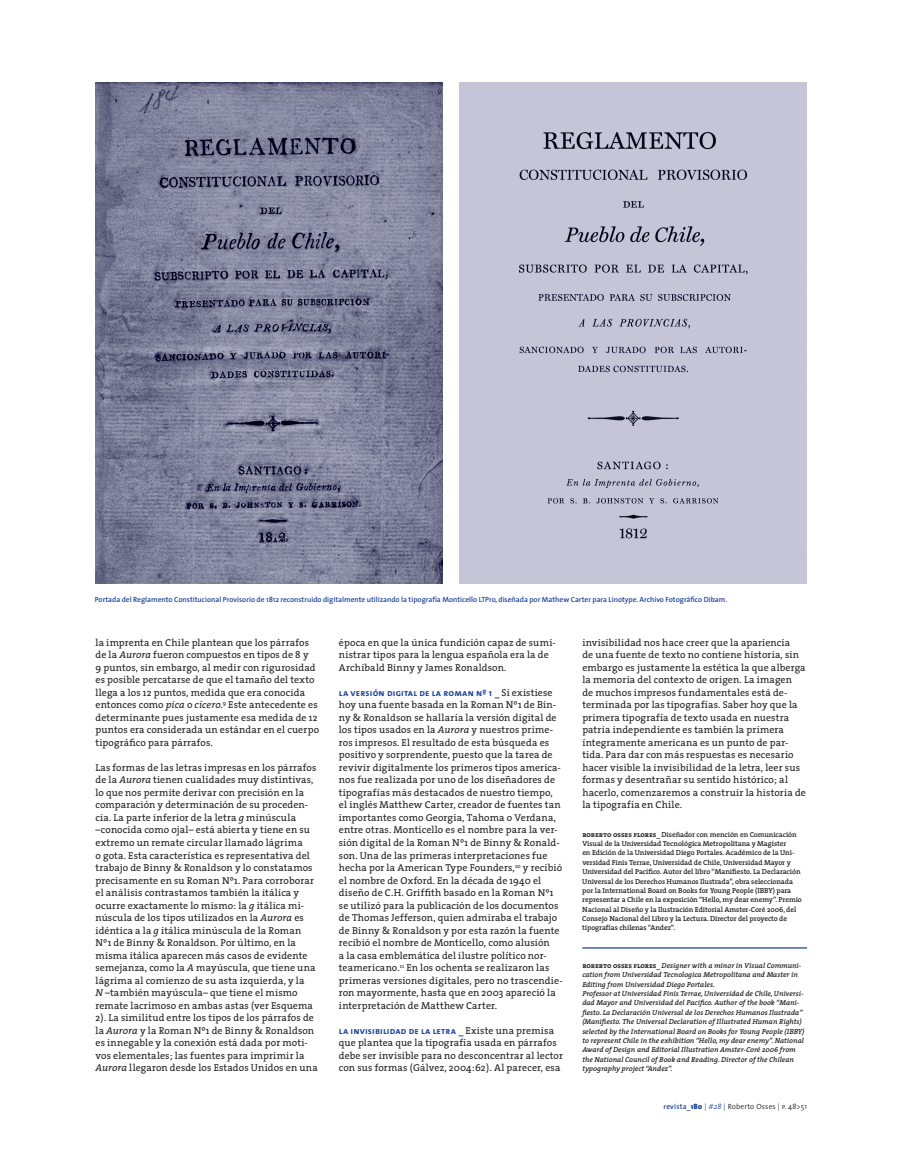
<style>
.page{position:relative;width:915px;height:1163px;background:#fff}
.page>*{position:absolute;margin:0;border:0;box-sizing:border-box;transform-origin:0 0}
.t1{font:10px/12.5px "The Serif";letter-spacing:.01em;color:#231f20}
.t2{font:9.38px "The Sans Bold Caps";letter-spacing:.02em;color:#1e449b}
.t3{font:600 7.5px "The Sans";color:#1e449b}
.t4{font:300 7.5px "The Sans";letter-spacing:.025em;color:#231f20}
.t5{font:italic 600 7.25px/9.4px "The Serif";color:#231f20}
.t6{font:600 7.25px/9.4px "The Serif";letter-spacing:-.01em;color:#231f20}
.s1{font-style:italic}
.s2{font-family:"The Sans";font-weight:700}
.s3{font-family:"The Serif";font-size:10px;color:#231f20}
.s4{font-family:"The Serif Bold Caps";font-weight:400}
.s5{font-family:"The Serif Bold Caps";font-weight:400;font-style:normal}
.s6{font-style:normal}
.s7{font-weight:600;color:#1e449b}
.s8{font-family:"The Mix";font-weight:900;color:#1e449b}
.s9{font-family:"The Sans Semi Light Caps";font-weight:400;color:#1e449b}
.s10{font-style:italic;color:#1e449b}
.s11{font-family:"The Sans Semi Light Caps";font-weight:400}
</style>
<div class="page">
<hr style="left:582px;top:947px;width:224px;height:1px;background:#1e449b">
<img style="left:95px;top:83px;width:347px;height:500px">
<div style="left:459px;top:83px;width:347px;height:500px;background:#c5c5d7"></div>
<p class="t3" style="left:95px;top:593px;width:633px">Portada del Reglamento Constitucional Provisorio de 1812 reconstruido digitalmente utilizando la tipografía Monticello LTPro, diseñada por Mathew Carter para Linotype. Archivo Fotográfico Dibam.</p>
<p class="t1" style="left:95px;top:635px;width:225px">la imprenta en Chile plantean que los párrafos de la <span class="s1">Aurora</span> fueron compuestos en tipos de 8 y<br>9 puntos, sin embargo, al medir con rigurosidad es posible percatarse de que el tamaño del texto llega a los 12 puntos, medida que era conocida entonces como <span class="s1">pica</span> o <span class="s1">cícero</span>.<sup>9</sup> Este antecedente es determinante pues justamente esa medida de 12 puntos era considerada un estándar en el cuerpo tipográfico para párrafos.</p>
<p class="t1" style="left:95px;top:760px;width:224px">Las formas de las letras impresas en los párrafos de la <span class="s1">Aurora</span> tienen cualidades muy distintivas, lo que nos permite derivar con precisión en la comparación y determinación de su proceden&shy;cia. La parte inferior de la letra <span class="s1">g</span> minúscula –conocida como ojal– está abierta y tiene en su extremo un remate circular llamado lágrima<br>o gota. Esta característica es representativa del trabajo de Binny &amp; Ronaldson y lo constatamos precisamente en su Roman Nº1. Para corroborar el análisis contrastamos también la itálica y ocurre exactamente lo mismo: la <span class="s1">g</span> itálica mi&shy;núscula de los tipos utilizados en la <span class="s1">Aurora</span> es idéntica a la <span class="s1">g</span> itálica minúscula de la Roman Nº1 de Binny &amp; Ronaldson. Por último, en la misma itálica aparecen más casos de evidente semejanza, como la <span class="s1">A</span> mayúscula, que tiene una lágrima al comienzo de su asta izquierda, y la<br><span class="s1">N</span> –también mayúscula– que tiene el mismo remate lacrimoso en ambas astas (ver Esquema 2). La similitud entre los tipos de los párrafos de la <span class="s1">Aurora</span> y la Roman Nº1 de Binny &amp; Ronaldson es innegable y la conexión está dada por moti&shy;vos elementales; las fuentes para imprimir la <span class="s1">Aurora</span> llegaron desde los Estados Unidos en una</p>
<p class="t1" style="left:339px;top:635px;width:218px">época en que la única fundición capaz de sumi&shy;nistrar tipos para la lengua española era la de<br>Archibald Binny y James Ronaldson.</p>
<p class="t2" style="left:339px;top:684px;width:215px">la versión digital de la roman nº <span class="s2">1</span> _ <span class="s3">Si existiese</span></p>
<p class="t1" style="left:339px;top:698px;width:225px">hoy una fuente basada en la Roman Nº1 de Bin&shy;ny &amp; Ronaldson se hallaría la versión digital de los tipos usados en la <span class="s1">Aurora</span> y nuestros prime&shy;ros impresos. El resultado de esta búsqueda es positivo y sorprendente, puesto que la tarea de revivir digitalmente los primeros tipos america&shy;nos fue realizada por uno de los diseñadores de tipografías más destacados de nuestro tiempo, el inglés Matthew Carter, creador de fuentes tan importantes como Georgia, Tahoma o Verdana, entre otras. Monticello es el nombre para la ver&shy;sión digital de la Roman Nº1 de Binny &amp; Ronald&shy;son. Una de las primeras interpretaciones fue hecha por la American Type Founders,<sup>10</sup> y recibió el nombre de Oxford. En la década de 1940 el diseño de C.H. Griffith basado en la Roman Nº1 se utilizó para la publicación de los documentos de Thomas Jefferson, quien admiraba el trabajo de Binny &amp; Ronaldson y por esta razón la fuente recibió el nombre de Monticello, como alusión<br>a la casa emblemática del ilustre político nor&shy;teamericano.<sup>11</sup> En los ochenta se realizaron las primeras versiones digitales, pero no trascendie&shy;ron mayormente, hasta que en 2003 apareció la interpretación de Matthew Carter.</p>
<p class="t2" style="left:339px;top:1022px;width:216px">la invisibilidad de la letra _ <span class="s3">Existe una premisa</span></p>
<p class="t1" style="left:339px;top:1035px;width:225px">que plantea que la tipografía usada en párrafos debe ser invisible para no desconcentrar al lector con sus formas (Gálvez, 2004:62). Al parecer, esa</p>
<p class="t1" style="left:582px;top:635px;width:225px">invisibilidad nos hace creer que la apariencia<br>de una fuente de texto no contiene historia, sin embargo es justamente la estética la que alberga la memoria del contexto de origen. La imagen<br>de muchos impresos fundamentales está de&shy;terminada por las tipografías. Saber hoy que la primera tipografía de texto usada en nuestra patria independiente es también la primera íntegramente americana es un punto de par&shy;tida. Para dar con más respuestas es necesario hacer visible la invisibilidad de la letra, leer sus formas y desentrañar su sentido histórico; al hacerlo, comenzaremos a construir la historia de la tipografía en Chile.</p>
<p class="t6" style="left:582px;top:829px;width:221px"><span class="s4">roberto osses flores</span>_ Diseñador con mención en Comunicación Visual de la Universidad Tecnológica Metropolitana y Magíster<br>en Edición de la Universidad Diego Portales. Académico de la Uni&shy;versidad Finis Terrae, Universidad de Chile, Universidad Mayor y Universidad del Pacífico. Autor del libro “Manifiesto. La Declaración Universal de los Derechos Humanos Ilustrada”, obra seleccionada por la International Board on Books for Young People (IBBY) para representar a Chile en la exposición “Hello, my dear enemy”. Premio Nacional al Diseño y la Ilustración Editorial Amster-Coré 2006, del Consejo Nacional del Libro y la Lectura. Director del proyecto de tipografías chilenas “Andez”.</p>
<p class="t5" style="left:582px;top:960px;width:224px"><span class="s5">roberto osses flores</span><span class="s6">_</span> Designer with a minor in Visual Communi&shy;cation from Universidad Tecnologica Metropolitana and Master in Editing from Universidad Diego Portales.<br>Professor at Universidad Finis Terrae, Universidad de Chile, Universi&shy;dad Mayor and Universidad del Pacifico. Author of the book “Mani&shy;fiesto. La Declaración Universal de los Derechos Humanos Ilustrada” (Manifiesto. The Universal Declaration of Illustrated Human Rights) selected by the International Board on Books for Young People (IBBY) to represent Chile in the exhibition “Hello, my dear enemy”. National Award of Design and Editorial Illustration Amster-Coré 2006 from the National Council of Book and Reading. Director of the Chilean typography project “Andez”.</p>
<p class="t4" style="left:663px;top:1099px;width:145px"><span class="s7">revista_</span><span class="s8">180</span> <span class="s9">|</span> <span class="s10">#28</span> <span class="s9">|</span> Roberto Osses <span class="s11">| p.</span> 48&gt;51</p>
</div>
